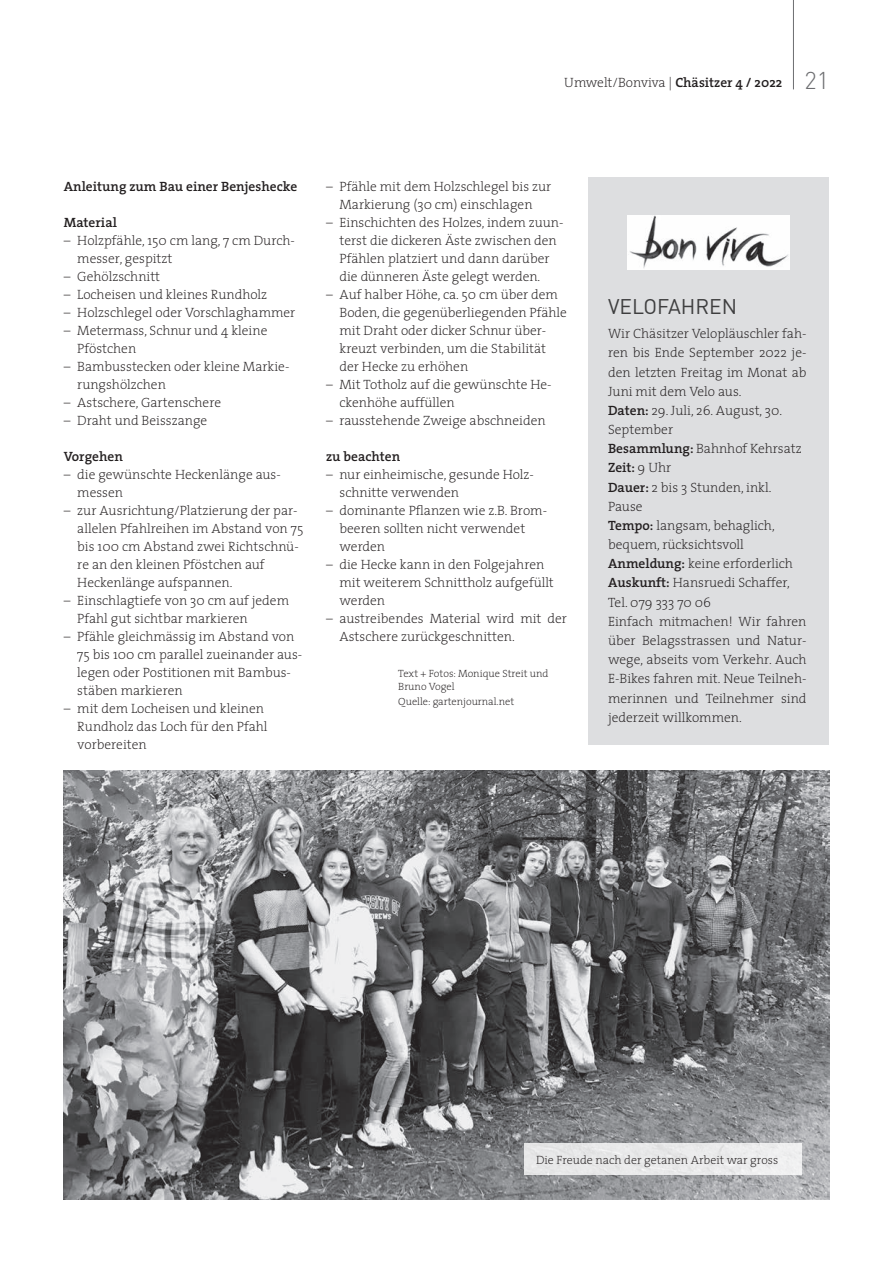
<style>
.page{position:relative;width:893px;height:1263px;background:#fff}
.page>*{position:absolute;margin:0;border:0;box-sizing:border-box;transform-origin:0 0}
.t1{font:21px "DIN";color:#3e3e3f}
.t2{font:200 13.5px/18px "The Serif";color:#231f20}
.t3{font:600 13.5px "The Serif";color:#231f20}
.t4{font:200 12px "The Serif";color:#231f20}
.t5{font:200 10.5px/13.5px "The Serif";color:#231f20}
.s1{font-weight:600}
.s2{font-family:"DIN";font-weight:300;font-size:24px;color:#6c6d70}
</style>
<div class="page">
<hr style="left:793px;top:0;width:1px;height:89px;background:#6c6d70">
<img style="left:64px;top:770px;width:765px;height:429px">
<div style="left:588px;top:177px;width:241px;height:568px;background:#dddee0"></div>
<img style="left:627px;top:215px;width:162px;height:55px">
<div style="left:524px;top:1143px;width:277px;height:32px;background:#e9e9ea"></div>
<p class="t2" style="left:564px;top:73px;width:266px">Umwelt/Bonviva | <span class="s1">Chäsitzer 4 / 2022</span> <span class="s2">21</span></p>
<p class="t3" style="left:64px;top:175px;width:235px">Anleitung zum Bau einer Benjeshecke</p>
<p class="t3" style="left:64px;top:211px;width:55px">Material</p>
<p class="t2" style="left:77px;top:231px;width:219px;text-indent:-14px">– Holzpfähle, 150 cm lang, 7 cm Durch&shy;messer, gespitzt</p>
<p class="t2" style="left:64px;top:267px;width:98px">– Gehölzschnitt</p>
<p class="t2" style="left:64px;top:285px;width:205px">– Locheisen und kleines Rundholz</p>
<p class="t2" style="left:64px;top:303px;width:233px">– Holzschlegel oder Vorschlaghammer</p>
<p class="t2" style="left:77px;top:321px;width:192px;text-indent:-14px">– Metermass, Schnur und 4 kleine<br>Pföstchen</p>
<p class="t2" style="left:77px;top:357px;width:214px;text-indent:-13px">– Bambusstecken oder kleine Markie&shy;rungshölzchen</p>
<p class="t2" style="left:64px;top:393px;width:159px">– Astschere, Gartenschere</p>
<p class="t2" style="left:64px;top:411px;width:145px">– Draht und Beisszange</p>
<p class="t3" style="left:64px;top:445px;width:61px">Vorgehen</p>
<p class="t2" style="left:77px;top:465px;width:205px;text-indent:-14px">– die gewünschte Heckenlänge aus&shy;messen</p>
<p class="t2" style="left:77px;top:501px;width:228px;text-indent:-14px">– zur Ausrichtung/Platzierung der par&shy;allelen Pfahlreihen im Abstand von 75 bis 100 cm Abstand zwei Richtschnü&shy;re an den kleinen Pföstchen auf Heckenlänge aufspannen.</p>
<p class="t2" style="left:77px;top:591px;width:213px;text-indent:-13px">– Einschlagtiefe von 30 cm auf jedem<br>Pfahl gut sichtbar markieren</p>
<p class="t2" style="left:77px;top:627px;width:227px;text-indent:-14px">– Pfähle gleichmässig im Abstand von<br>75 bis 100 cm parallel zueinander aus&shy;legen oder Postitionen mit Bambus&shy;stäben markieren</p>
<p class="t2" style="left:77px;top:699px;width:192px;text-indent:-14px">– mit dem Locheisen und kleinen<br>Rundholz das Loch für den Pfahl vorbereiten</p>
<p class="t2" style="left:326px;top:177px;width:227px;text-align:center">– Pfähle mit dem Holzschlegel bis zur<br>Markierung (30 cm) einschlagen</p>
<p class="t2" style="left:339px;top:213px;width:225px;text-indent:-14px">– Einschichten des Holzes, indem zuun&shy;terst die dickeren Äste zwischen den Pfählen platziert und dann darüber die dünneren Äste gelegt werden.</p>
<p class="t2" style="left:339px;top:285px;width:229px;text-indent:-14px">– Auf halber Höhe, ca. 50 cm über dem<br>Boden, die gegenüberliegenden Pfähle mit Draht oder dicker Schnur über&shy;kreuzt verbinden, um die Stabilität der Hecke zu erhöhen</p>
<p class="t2" style="left:339px;top:375px;width:214px;text-indent:-14px">– Mit Totholz auf die gewünschte He&shy;ckenhöhe auffüllen</p>
<p class="t2" style="left:326px;top:411px;width:221px">– rausstehende Zweige abschneiden</p>
<p class="t3" style="left:326px;top:445px;width:76px">zu beachten</p>
<p class="t2" style="left:339px;top:465px;width:196px;text-indent:-14px">– nur einheimische, gesunde Holz&shy;schnitte verwenden</p>
<p class="t2" style="left:339px;top:501px;width:209px;text-indent:-14px">– dominante Pflanzen wie z.B. Brom&shy;beeren sollten nicht verwendet werden</p>
<p class="t2" style="left:339px;top:555px;width:216px;text-indent:-14px">– die Hecke kann in den Folgejahren mit weiterem Schnittholz aufgefüllt werden</p>
<p class="t2" style="left:339px;top:609px;width:229px;text-indent:-14px">– austreibendes Material wird mit der<br>Astschere zurückgeschnitten.</p>
<p class="t5" style="left:398px;top:666px;width:152px">Text + Fotos: Monique Streit und<br>Bruno Vogel</p>
<p class="t5" style="left:398px;top:695px;width:117px">Quelle: gartenjournal.net</p>
<h1 class="t1" style="left:608px;top:293px;width:131px">VELOFAHREN</h1>
<p class="t2" style="left:608px;top:324px;width:200px;line-height:19.2px">Wir Chäsitzer Velopläuschler fah&shy;ren bis Ende September 2022 je&shy;den letzten Freitag im Monat ab<br>Juni mit dem Velo aus.<br><span class="s1">Daten:</span> 29. Juli, 26. August, 30.<br>September<br><span class="s1">Besammlung:</span> Bahnhof Kehrsatz<br><span class="s1">Zeit:</span> 9 Uhr<br><span class="s1">Dauer:</span> 2 bis 3 Stunden, inkl.<br>Pause<br><span class="s1">Tempo:</span> langsam, behaglich, bequem, rücksichtsvoll<br><span class="s1">Anmeldung:</span> keine erforderlich<br><span class="s1">Auskunft:</span> Hansruedi Schaffer,<br>Tel. 079 333 70 06<br>Einfach mitmachen! Wir fahren über Belagsstrassen und Natur&shy;wege, abseits vom Verkehr. Auch<br>E-Bikes fahren mit. Neue Teilneh&shy;merinnen und Teilnehmer sind jederzeit willkommen.</p>
<p class="t4" style="left:536px;top:1149px;width:244px">Die Freude nach der getanen Arbeit war gross</p>
</div>
